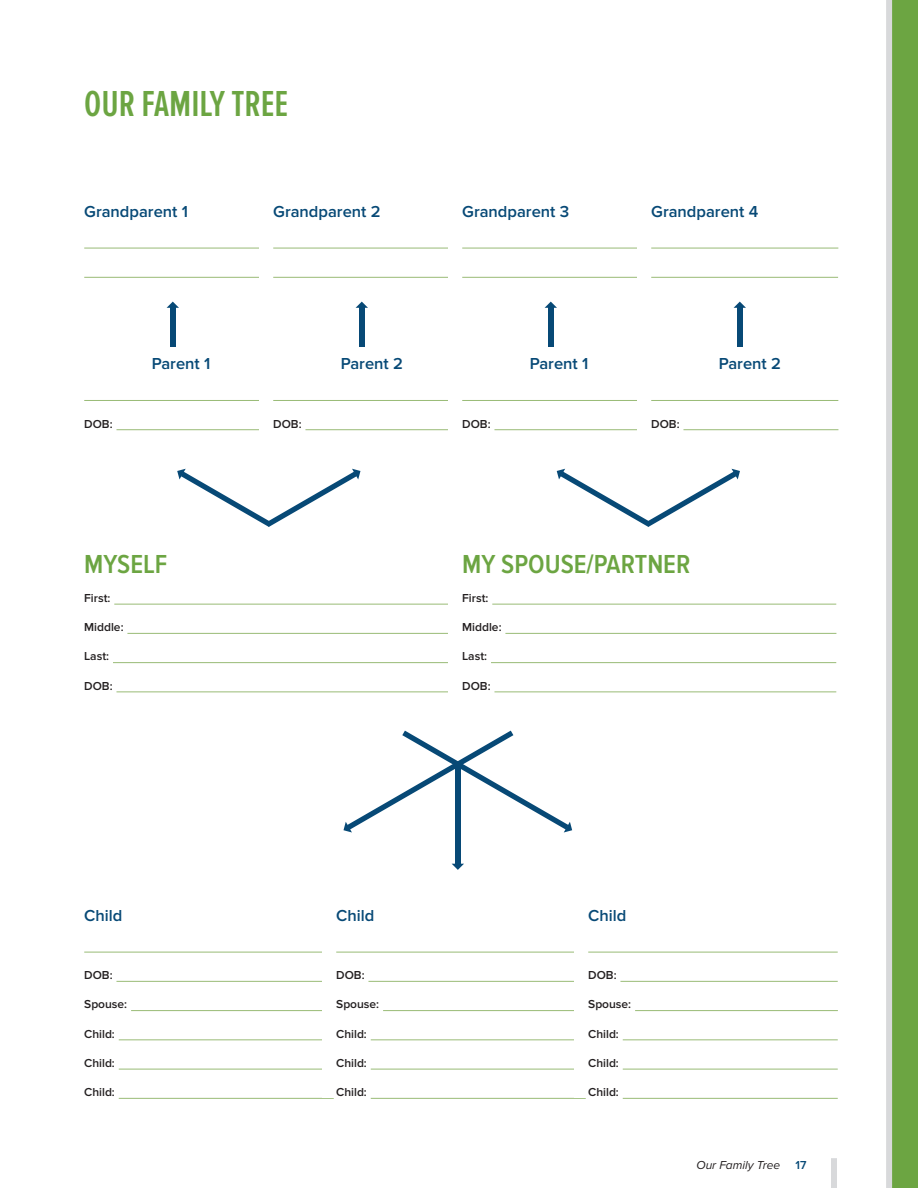
<style>
.page{position:relative;width:918px;height:1188px;background:#fff}
.page>*{position:absolute;margin:0;border:0;box-sizing:border-box;transform-origin:0 0}
.Headline{font:600 37.5px "Proxima Nova Ex Cn";color:#6ca542}
.Body_Copy{font:600 27px "Proxima Nova Cond";color:#6ca542}
.Body_Copy-2{font:600 16.5px "Proxima Nova";color:#074976}
.Body_Copy-3{font:600 12px "Proxima Nova";color:#231f20}
.Body_Copy-4{font:italic 12px "Proxima Nova";color:#231f20}
.Body_Copy-5{font:600 12px "Proxima Nova";color:#074976}
</style>
<div class="page">
<hr style="left:492px;top:604px;width:344px;height:1px;background:#99bb76">
<hr style="left:505px;top:633px;width:331px;height:1px;background:#99bb76">
<hr style="left:491px;top:662px;width:345px;height:1px;background:#99bb76">
<hr style="left:494px;top:691px;width:342px;height:1px;background:#99bb76">
<hr style="left:114px;top:604px;width:344px;height:1px;background:#99bb76">
<hr style="left:127px;top:633px;width:331px;height:1px;background:#99bb76">
<hr style="left:113px;top:662px;width:345px;height:1px;background:#99bb76">
<hr style="left:116px;top:691px;width:342px;height:1px;background:#99bb76">
<hr style="left:84px;top:248px;width:187px;height:1px;background:#99bb76">
<hr style="left:84px;top:277px;width:187px;height:1px;background:#99bb76">
<hr style="left:84px;top:400px;width:187px;height:1px;background:#99bb76">
<hr style="left:116px;top:429px;width:155px;height:1px;background:#99bb76">
<hr style="left:462px;top:400px;width:187px;height:1px;background:#99bb76">
<hr style="left:494px;top:429px;width:155px;height:1px;background:#99bb76">
<hr style="left:273px;top:400px;width:187px;height:1px;background:#99bb76">
<hr style="left:305px;top:429px;width:155px;height:1px;background:#99bb76">
<hr style="left:651px;top:400px;width:187px;height:1px;background:#99bb76">
<hr style="left:683px;top:429px;width:155px;height:1px;background:#99bb76">
<hr style="left:273px;top:248px;width:187px;height:1px;background:#99bb76">
<hr style="left:273px;top:277px;width:187px;height:1px;background:#99bb76">
<hr style="left:462px;top:248px;width:187px;height:1px;background:#99bb76">
<hr style="left:462px;top:277px;width:187px;height:1px;background:#99bb76">
<hr style="left:651px;top:248px;width:187px;height:1px;background:#99bb76">
<hr style="left:651px;top:277px;width:187px;height:1px;background:#99bb76">
<div style="left:638px;top:194px;width:13px;height:249px;background:#fff"></div>
<div style="left:449px;top:194px;width:13px;height:249px;background:#fff"></div>
<div style="left:449px;top:551px;width:13px;height:146px;background:#fff"></div>
<div style="left:260px;top:194px;width:13px;height:249px;background:#fff"></div>
<div style="left:170px;top:307px;width:5px;height:39px;background:#074976"></div>
<svg style="left:167px;top:302px;width:12px;height:6px"></svg>
<div style="left:548px;top:307px;width:5px;height:39px;background:#074976"></div>
<svg style="left:545px;top:302px;width:12px;height:6px"></svg>
<div style="left:359px;top:307px;width:5px;height:39px;background:#074976"></div>
<svg style="left:356px;top:302px;width:12px;height:6px"></svg>
<div style="left:737px;top:307px;width:5px;height:39px;background:#074976"></div>
<svg style="left:734px;top:302px;width:12px;height:6px"></svg>
<svg style="left:177px;top:469px;width:183px;height:58px"></svg>
<svg style="left:557px;top:469px;width:183px;height:58px"></svg>
<hr style="left:84px;top:952px;width:250px;height:1px;background:#99bb76">
<hr style="left:116px;top:981px;width:218px;height:1px;background:#99bb76">
<hr style="left:131px;top:1010px;width:203px;height:1px;background:#99bb76">
<hr style="left:119px;top:1039px;width:215px;height:1px;background:#99bb76">
<hr style="left:119px;top:1069px;width:215px;height:1px;background:#99bb76">
<hr style="left:119px;top:1098px;width:215px;height:1px;background:#99bb76">
<hr style="left:588px;top:952px;width:250px;height:1px;background:#99bb76">
<hr style="left:620px;top:981px;width:218px;height:1px;background:#99bb76">
<hr style="left:635px;top:1010px;width:203px;height:1px;background:#99bb76">
<hr style="left:623px;top:1039px;width:215px;height:1px;background:#99bb76">
<hr style="left:623px;top:1069px;width:215px;height:1px;background:#99bb76">
<hr style="left:623px;top:1098px;width:215px;height:1px;background:#99bb76">
<hr style="left:336px;top:952px;width:250px;height:1px;background:#99bb76">
<hr style="left:368px;top:981px;width:218px;height:1px;background:#99bb76">
<hr style="left:383px;top:1010px;width:203px;height:1px;background:#99bb76">
<hr style="left:371px;top:1039px;width:215px;height:1px;background:#99bb76">
<hr style="left:371px;top:1069px;width:215px;height:1px;background:#99bb76">
<hr style="left:371px;top:1098px;width:215px;height:1px;background:#99bb76">
<div style="left:575px;top:908px;width:13px;height:190px;background:#fff"></div>
<div style="left:323px;top:908px;width:13px;height:190px;background:#fff"></div>
<svg style="left:344px;top:731px;width:228px;height:102px"></svg>
<div style="left:455px;top:764px;width:5px;height:100px;background:#074976"></div>
<svg style="left:452px;top:864px;width:12px;height:6px"></svg>
<div style="left:831px;top:1158px;width:6px;height:30px;background:#d8d9db"></div>
<svg style="left:886px;top:0;width:32px;height:1188px;background:#80af5f"></svg>
<p class="Headline" style="left:84px;top:83px;width:206px">OUR FAMILY TREE</p>
<p class="Body_Copy-2" style="left:84px;top:202px;width:105px">Grandparent 1</p>
<p class="Body_Copy-2" style="left:273px;top:202px;width:109px">Grandparent 2</p>
<p class="Body_Copy-2" style="left:462px;top:202px;width:108px">Grandparent 3</p>
<p class="Body_Copy-2" style="left:651px;top:202px;width:109px">Grandparent 4</p>
<p class="Body_Copy-2" style="left:152px;top:354px;width:60px">Parent 1</p>
<p class="Body_Copy-2" style="left:341px;top:354px;width:64px">Parent 2</p>
<p class="Body_Copy-2" style="left:530px;top:354px;width:60px">Parent 1</p>
<p class="Body_Copy-2" style="left:719px;top:354px;width:64px">Parent 2</p>
<p class="Body_Copy-3" style="left:84px;top:417px;width:30px">DOB:</p>
<p class="Body_Copy-3" style="left:273px;top:417px;width:30px">DOB:</p>
<p class="Body_Copy-3" style="left:462px;top:417px;width:30px">DOB:</p>
<p class="Body_Copy-3" style="left:651px;top:417px;width:30px">DOB:</p>
<p class="Body_Copy" style="left:84px;top:549px;width:85px">MYSELF</p>
<p class="Body_Copy-3" style="left:84px;top:591px;width:28px">First:</p>
<p class="Body_Copy-3" style="left:84px;top:620px;width:41px">Middle:</p>
<p class="Body_Copy-3" style="left:84px;top:650px;width:26px">Last:</p>
<p class="Body_Copy-3" style="left:84px;top:679px;width:30px">DOB:</p>
<p class="Body_Copy" style="left:462px;top:549px;width:230px">MY SPOUSE/PARTNER</p>
<p class="Body_Copy-3" style="left:462px;top:591px;width:28px">First:</p>
<p class="Body_Copy-3" style="left:462px;top:620px;width:41px">Middle:</p>
<p class="Body_Copy-3" style="left:462px;top:650px;width:26px">Last:</p>
<p class="Body_Copy-3" style="left:462px;top:679px;width:30px">DOB:</p>
<p class="Body_Copy-2" style="left:84px;top:906px;width:40px">Child</p>
<p class="Body_Copy-3" style="left:84px;top:968px;width:30px">DOB:</p>
<p class="Body_Copy-3" style="left:84px;top:998px;width:45px">Spouse:</p>
<p class="Body_Copy-3" style="left:84px;top:1027px;width:32px">Child:</p>
<p class="Body_Copy-3" style="left:84px;top:1056px;width:32px">Child:</p>
<p class="Body_Copy-3" style="left:84px;top:1085px;width:32px">Child:</p>
<p class="Body_Copy-2" style="left:336px;top:906px;width:40px">Child</p>
<p class="Body_Copy-3" style="left:336px;top:968px;width:30px">DOB:</p>
<p class="Body_Copy-3" style="left:336px;top:998px;width:45px">Spouse:</p>
<p class="Body_Copy-3" style="left:336px;top:1027px;width:32px">Child:</p>
<p class="Body_Copy-3" style="left:336px;top:1056px;width:32px">Child:</p>
<p class="Body_Copy-3" style="left:336px;top:1085px;width:32px">Child:</p>
<p class="Body_Copy-2" style="left:588px;top:906px;width:40px">Child</p>
<p class="Body_Copy-3" style="left:588px;top:968px;width:30px">DOB:</p>
<p class="Body_Copy-3" style="left:588px;top:998px;width:45px">Spouse:</p>
<p class="Body_Copy-3" style="left:588px;top:1027px;width:32px">Child:</p>
<p class="Body_Copy-3" style="left:588px;top:1056px;width:32px">Child:</p>
<p class="Body_Copy-3" style="left:588px;top:1085px;width:32px">Child:</p>
<p class="Body_Copy-4" style="left:697px;top:1159px;width:85px">Our Family Tree</p>
<p class="Body_Copy-5" style="left:796px;top:1158px;width:12px">17</p>
</div>
